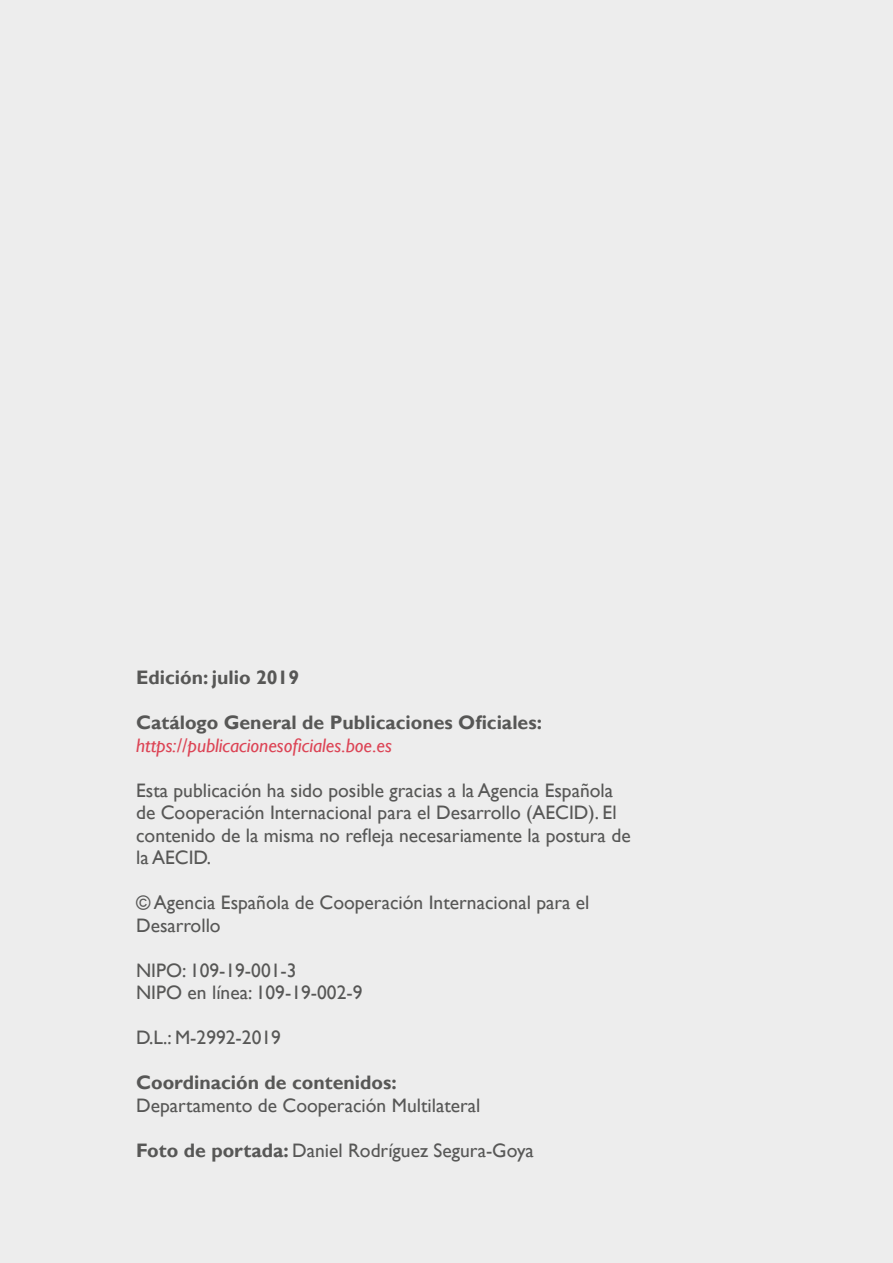
<style>
.page{position:relative;width:893px;height:1263px;background:#ededed}
.page>*{position:absolute;margin:0;border:0;box-sizing:border-box;transform-origin:0 0}
.t1{font:19.5px/22.5px "Gill Sans";color:#575756}
.t2{font:700 19.5px "Gill Sans";color:#575756}
.t3{font:italic 19.5px "Gill Sans";color:#dc4455}
.s1{font-weight:700}
</style>
<div class="page">
<p class="t2" style="left:136px;top:666px;width:165px">Edición: julio 2019</p>
<p class="t2" style="left:136px;top:711px;width:407px">Catálogo General de Publicaciones Oficiales:</p>
<p class="t3" style="left:136px;top:734px;width:257px">https://publicacionesoficiales.boe.es</p>
<p class="t1" style="left:136px;top:779px;width:496px">Esta publicación ha sido posible gracias a la Agencia Española de Cooperación Internacional para el Desarrollo (AECID). El contenido de la misma no refleja necesariamente la postura de la AECID.</p>
<p class="t1" style="left:136px;top:892px;width:455px">© Agencia Española de Cooperación Internacional para el<br>Desarrollo</p>
<p class="t1" style="left:136px;top:959px;width:228px">NIPO: 109-19-001-3<br>NIPO en línea: 109-19-002-9</p>
<p class="t1" style="left:136px;top:1027px;width:146px">D.L.: M-2992-2019</p>
<p class="t2" style="left:136px;top:1071px;width:262px">Coordinación de contenidos:</p>
<p class="t1" style="left:136px;top:1094px;width:346px">Departamento de Cooperación Multilateral</p>
<p class="t1" style="left:136px;top:1139px;width:399px"><span class="s1">Foto de portada:</span> Daniel Rodríguez Segura-Goya</p>
</div>
